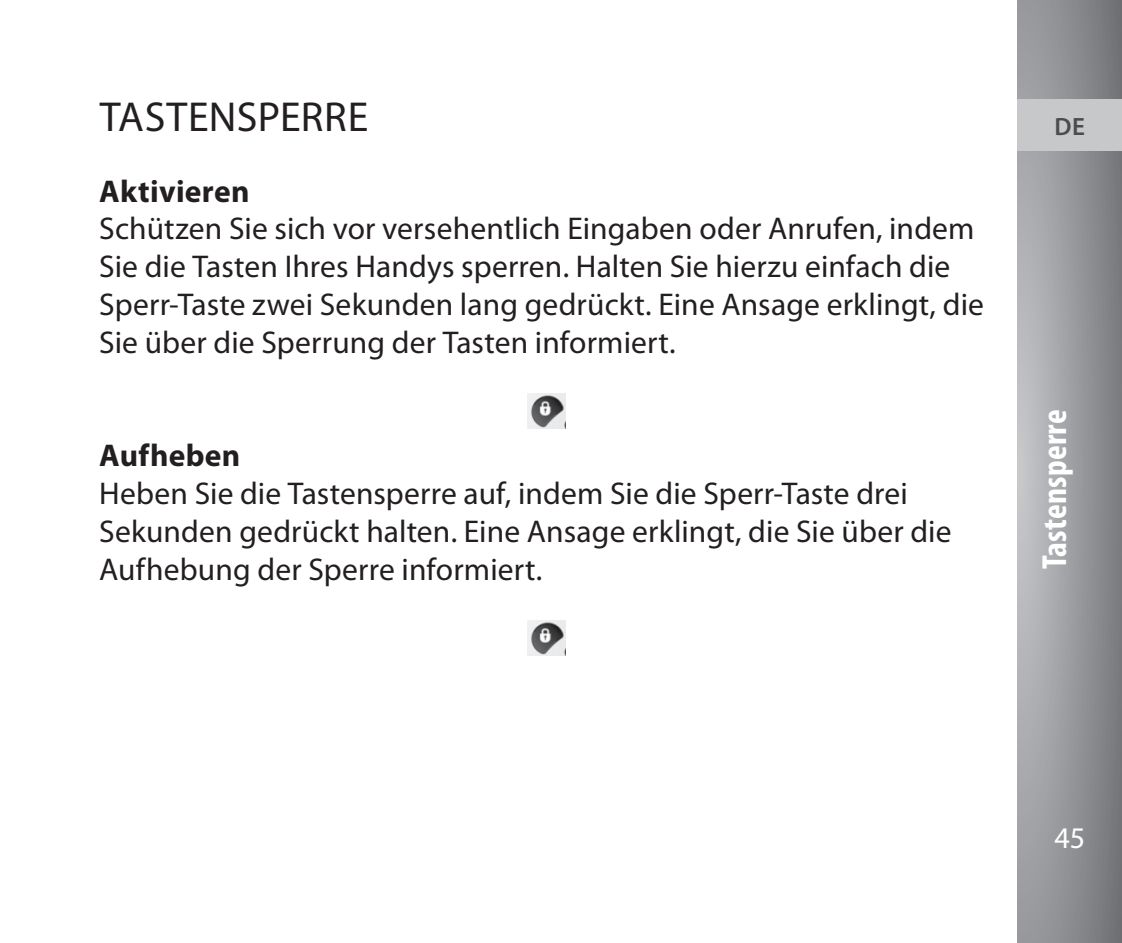
<style>
.page{position:relative;width:1122px;height:943px;background:#fff}
.page>*{position:absolute;margin:0;border:0;box-sizing:border-box;transform-origin:0 0}
.t1{font:42px "Myriad Pro";letter-spacing:.005em;color:#231f20}
.t2{font:700 condensed 35px "Myriad Pro";letter-spacing:.005em;color:#fff}
.t3{font:31.5px/37.8px "Myriad Pro";letter-spacing:.005em;color:#231f20}
.t4{font:700 31.5px "Myriad Pro";letter-spacing:.01em;color:#231f20}
.t5{font:30.1px "Myriad Pro";color:#fff}
.t6{font:600 25.2px "Myriad Pro";color:#4b4c4d}
</style>
<div class="page">
<svg style="left:1017px;top:0;width:104px;height:943px;background:#97989b"></svg>
<div style="left:1017px;top:99px;width:104px;height:51px;background:#c7c8ca"></div>
<img style="left:527px;top:393px;width:38px;height:35px">
<img style="left:527px;top:620px;width:38px;height:35px">
<h1 class="t1" style="left:100px;top:91px;width:270px">TASTENSPERRE</h1>
<p class="t4" style="left:99px;top:170px;width:152px">Aktivieren</p>
<p class="t3" style="left:99px;top:209px;width:886px">Schützen Sie sich vor versehentlich Eingaben oder Anrufen, indem Sie die Tasten Ihres Handys sperren. Halten Sie hierzu einfach die Sperr-Taste zwei Sekunden lang gedrückt. Eine Ansage erklingt, die Sie über die Sperrung der Tasten informiert.</p>
<p class="t4" style="left:99px;top:435px;width:143px">Aufheben</p>
<p class="t3" style="left:99px;top:474px;width:853px">Heben Sie die Tastensperre auf, indem Sie die Sperr-Taste drei<br>Sekunden gedrückt halten. Eine Ansage erklingt, die Sie über die<br>Aufhebung der Sperre informiert.</p>
<p class="t6" style="left:1054px;top:111px;width:32px">DE</p>
<p class="t2" style="left:1032px;top:569px;width:161px;rotate:-90deg">Tastensperre</p>
<p class="t5" style="left:1054px;top:819px;width:32px">45</p>
</div>
